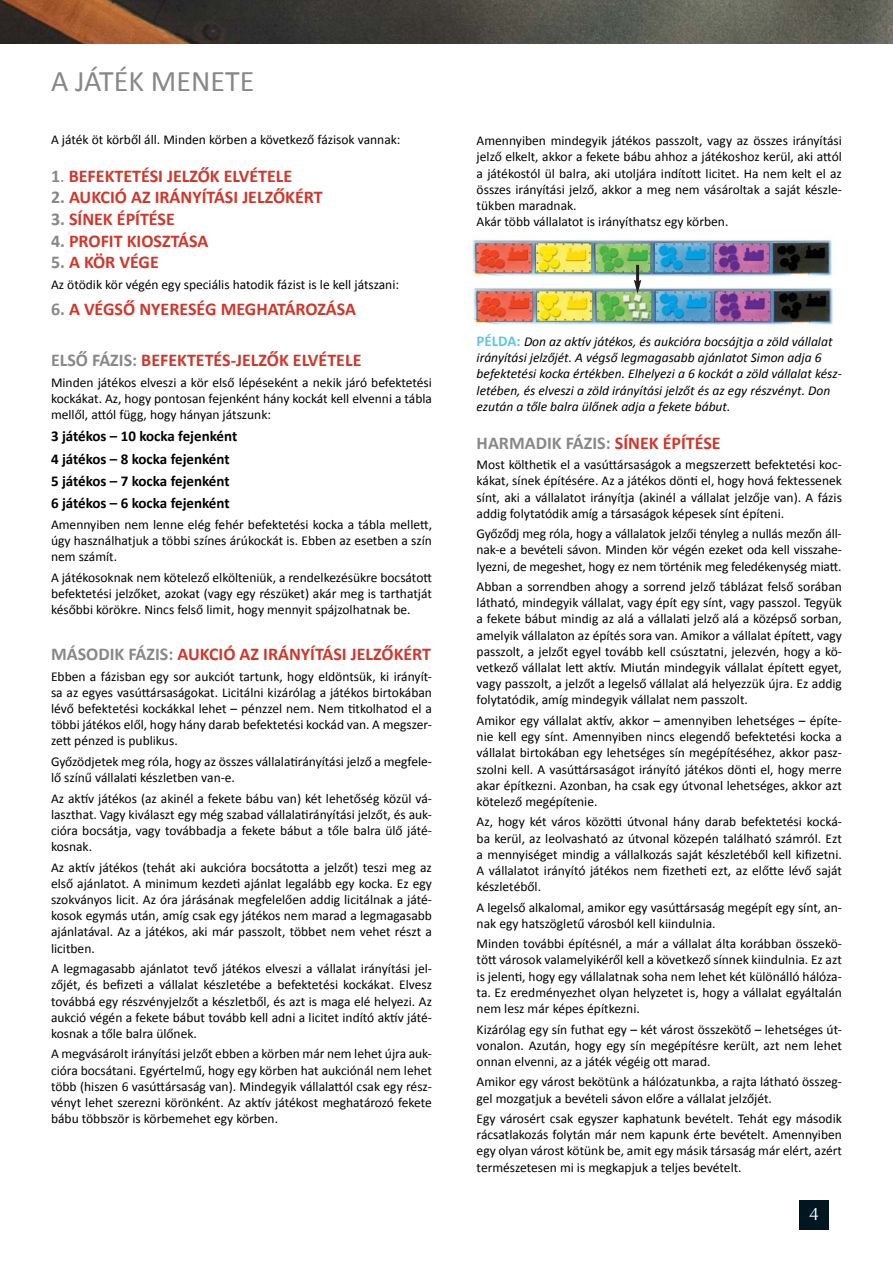
<style>
.page{position:relative;width:893px;height:1263px;background:#fff}
.page>*{position:absolute;margin:0;border:0;box-sizing:border-box;transform-origin:0 0}
.t1{font:30px "Calibri";color:#87888a}
.t2{font:700 18px "Calibri";color:#d1362a}
.t3{font:700 18px "Calibri";color:#87888a}
.t4{font:18px "Optima LT";color:#fff}
.t5{font:700 15px/22.2px "Calibri";color:#000}
.t6{font:13.5px/16.2px "Calibri";color:#000;text-align:justify}
.t7{font:italic 13.5px/16.2px "Calibri";color:#000}
.s1{color:#87888a}
.s2{font-weight:400;color:#87888a}
.s3{font-weight:700;font-style:normal;font-size:15px;color:#5ec5ed}
.s4{color:#d1362a}
</style>
<div class="page">
<img style="left:472px;top:287px;width:362px;height:39px">
<img style="left:472px;top:239px;width:362px;height:42px">
<div style="left:799px;top:1200px;width:30px;height:29px;background:#001722"></div>
<img style="left:0;top:0;width:893px;height:43px">
<hr style="left:636px;top:265px;width:3px;height:17px;background:#231f20">
<svg style="left:634px;top:280px;width:7px;height:14px"></svg>
<h1 class="t1" style="left:51px;top:63px;width:205px">A JÁTÉK MENETE</h1>
<p class="t6" style="left:51px;top:131px;width:351px">A játék öt körből áll. Minden körben a következő fázisok vannak:</p>
<h2 class="t2" style="left:51px;top:165px;width:243px"><span class="s1">1</span><span class="s2">.</span> BEFEKTETÉSI JELZŐK ELVÉTELE</h2>
<h2 class="t2" style="left:51px;top:186px;width:273px"><span class="s1">2.</span> AUKCIÓ AZ IRÁNYÍTÁSI JELZŐKÉRT</h2>
<h2 class="t2" style="left:51px;top:208px;width:125px"><span class="s1">3.</span> SÍNEK ÉPÍTÉSE</h2>
<h2 class="t2" style="left:51px;top:230px;width:159px"><span class="s1">4.</span> PROFIT KIOSZTÁSA</h2>
<h2 class="t2" style="left:51px;top:251px;width:109px"><span class="s1">5.</span> A KÖR VÉGE</h2>
<p class="t6" style="left:51px;top:275px;width:350px">Az ötödik kör végén egy speciális hatodik fázist is le kell játszani:</p>
<h2 class="t2" style="left:51px;top:297px;width:307px"><span class="s1">6.</span> A VÉGSŐ NYERESÉG MEGHATÁROZÁSA</h2>
<h2 class="t2" style="left:51px;top:349px;width:312px"><span class="s1">ELSŐ FÁZIS:</span> BEFEKTETÉS-JELZŐK ELVÉTELE</h2>
<p class="t6" style="left:51px;top:374px;width:382px">Minden játékos elveszi a kör első lépéseként a nekik járó befektetési kockákat. Az, hogy pontosan fejenként hány kockát kell elvenni a tábla mellől, attól függ, hogy hányan játszunk:</p>
<p class="t5" style="left:51px;top:425px;width:188px">3 játékos – 10 kocka fejenként<br>4 játékos – 8 kocka fejenként<br>5 játékos – 7 kocka fejenként<br>6 játékos – 6 kocka fejenként</p>
<p class="t6" style="left:51px;top:515px;width:382px">Amennyiben nem lenne elég fehér befektetési kocka a tábla mellett, úgy használhatjuk a többi színes árúkockát is. Ebben az esetben a szín nem számít.</p>
<p class="t6" style="left:51px;top:568px;width:382px">A játékosoknak nem kötelező elkölteniük, a rendelkezésükre bocsátott befektetési jelzőket, azokat (vagy egy részüket) akár meg is tarthatját későbbi körökre. Nincs felső limit, hogy mennyit spájzolhatnak be.</p>
<h2 class="t2" style="left:51px;top:643px;width:382px"><span class="s1">MÁSODIK FÁZIS:</span> AUKCIÓ AZ IRÁNYÍTÁSI JELZŐKÉRT</h2>
<p class="t6" style="left:51px;top:667px;width:382px">Ebben a fázisban egy sor aukciót tartunk, hogy eldöntsük, ki irányít&shy;sa az egyes vasúttársaságokat. Licitálni kizárólag a játékos birtokában lévő befektetési kockákkal lehet – pénzzel nem. Nem titkolhatod el a többi játékos elől, hogy hány darab befektetési kockád van. A megszer&shy;zett pénzed is publikus.</p>
<p class="t6" style="left:51px;top:753px;width:382px">Győzödjetek meg róla, hogy az összes vállalatirányítási jelző a megfele&shy;lő színű vállalati készletben van-e.</p>
<p class="t6" style="left:51px;top:789px;width:382px">Az aktív játékos (az akinél a fekete bábu van) két lehetőség közül vá&shy;laszthat. Vagy kiválaszt egy még szabad vállalatirányítási jelzőt, és auk&shy;cióra bocsátja, vagy továbbadja a fekete bábut a tőle balra ülő játé&shy;kosnak.</p>
<p class="t6" style="left:51px;top:858px;width:382px">Az aktív játékos (tehát aki aukcióra bocsátotta a jelzőt) teszi meg az első ajánlatot. A minimum kezdeti ajánlat legalább egy kocka. Ez egy szokványos licit. Az óra járásának megfelelően addig licitálnak a játé&shy;kosok egymás után, amíg csak egy játékos nem marad a legmagasabb ajánlatával. Az a játékos, aki már passzolt, többet nem vehet részt a licitben.</p>
<p class="t6" style="left:51px;top:960px;width:382px">A legmagasabb ajánlatot tevő játékos elveszi a vállalat irányítási jel&shy;zőjét, és befizeti a vállalat készletébe a befektetési kockákat. Elvesz továbbá egy részvényjelzőt a készletből, és azt is maga elé helyezi. Az aukció végén a fekete bábut tovább kell adni a licitet indító aktív játé&shy;kosnak a tőle balra ülőnek.</p>
<p class="t6" style="left:51px;top:1045px;width:382px">A megvásárolt irányítási jelzőt ebben a körben már nem lehet újra auk&shy;cióra bocsátani. Egyértelmű, hogy egy körben hat aukciónál nem lehet több (hiszen 6 vasúttársaság van). Mindegyik vállalattól csak egy rész&shy;vényt lehet szerezni körönként. Az aktív játékost meghatározó fekete bábu többször is körbemehet egy körben.</p>
<p class="t6" style="left:477px;top:132px;width:367px;text-align:left">Amennyiben mindegyik játékos passzolt, vagy az összes irányítási jelző elkelt, akkor a fekete bábu ahhoz a játékoshoz kerül, aki attól a játékostól ül balra, aki utoljára indított licitet. Ha nem kelt el az összes irányítási jelző, akkor a meg nem vásároltak a saját készle&shy;tükben maradnak.<br>Akár több vállalatot is irányíthatsz egy körben.</p>
<p class="t7" style="left:477px;top:333px;width:367px"><span class="s3">PÉLDA:</span> Don az aktív játékos, és aukcióra bocsájtja a zöld vállalat irányítási jelzőjét. A végső legmagasabb ajánlatot Simon adja 6 befektetési kocka értékben. Elhelyezi a 6 kockát a zöld vállalat kész&shy;letében, és elveszi a zöld irányítási jelzőt és az egy részvényt. Don ezután a tőle balra ülőnek adja a fekete bábut.</p>
<h2 class="t3" style="left:477px;top:431px;width:246px">HARMADIK FÁZIS: <span class="s4">SÍNEK ÉPÍTÉSE</span></h2>
<p class="t6" style="left:477px;top:456px;width:367px">Most költhetik el a vasúttársaságok a megszerzett befektetési koc&shy;kákat, sínek építésére. Az a játékos dönti el, hogy hová fektessenek sínt, aki a vállalatot irányítja (akinél a vállalat jelzője van). A fázis addig folytatódik amíg a társaságok képesek sínt építeni.</p>
<p class="t6" style="left:477px;top:525px;width:367px">Győződj meg róla, hogy a vállalatok jelzői tényleg a nullás mezőn áll&shy;nak-e a bevételi sávon. Minden kör végén ezeket oda kell visszahe&shy;lyezni, de megeshet, hogy ez nem történik meg feledékenység miatt.</p>
<p class="t6" style="left:477px;top:578px;width:367px">Abban a sorrendben ahogy a sorrend jelző táblázat felső sorában látható, mindegyik vállalat, vagy épít egy sínt, vagy passzol. Tegyük a fekete bábut mindig az alá a vállalati jelző alá a középső sorban, amelyik vállalaton az építés sora van. Amikor a vállalat épített, vagy passzolt, a jelzőt egyel tovább kell csúsztatni, jelezvén, hogy a kö&shy;vetkező vállalat lett aktív. Miután mindegyik vállalat épített egyet, vagy passzolt, a jelzőt a legelső vállalat alá helyezzük újra. Ez addig folytatódik, amíg mindegyik vállalat nem passzolt.</p>
<p class="t6" style="left:477px;top:712px;width:367px">Amikor egy vállalat aktív, akkor – amennyiben lehetséges – építe&shy;nie kell egy sínt. Amennyiben nincs elegendő befektetési kocka a vállalat birtokában egy lehetséges sín megépítéséhez, akkor pas - szolni kell. A vasúttársaságot irányító játékos dönti el, hogy merre akar építkezni. Azonban, ha csak egy útvonal lehetséges, akkor azt kötelező megépítenie.</p>
<p class="t6" style="left:477px;top:813px;width:367px">Az, hogy két város közötti útvonal hány darab befektetési kocká&shy;ba kerül, az leolvasható az útvonal közepén található számról. Ezt a mennyiséget mindig a vállalkozás saját készletéből kell kifizetni.<br>A vállalatot irányító játékos nem fizetheti ezt, az előtte lévő saját készletéből.</p>
<p class="t6" style="left:477px;top:898px;width:367px">A legelső alkalomal, amikor egy vasúttársaság megépít egy sínt, an&shy;nak egy hatszögletű városból kell kiindulnia.</p>
<p class="t6" style="left:477px;top:935px;width:367px">Minden további építésnél, a már a vállalat álta korábban összekö&shy;tött városok valamelyikéről kell a következő sínnek kiindulnia. Ez azt is jelenti, hogy egy vállalatnak soha nem lehet két különálló hálóza&shy;ta. Ez eredményezhet olyan helyzetet is, hogy a vállalat egyáltalán nem lesz már képes építkezni.</p>
<p class="t6" style="left:477px;top:1020px;width:367px">Kizárólag egy sín futhat egy – két várost összekötő – lehetséges út&shy;vonalon. Azután, hogy egy sín megépítésre került, azt nem lehet onnan elvenni, az a játék végéig ott marad.</p>
<p class="t6" style="left:477px;top:1073px;width:367px">Amikor egy várost bekötünk a hálózatunkba, a rajta látható összeg&shy;gel mozgatjuk a bevételi sávon előre a vállalat jelzőjét.</p>
<p class="t6" style="left:477px;top:1110px;width:367px">Egy városért csak egyszer kaphatunk bevételt. Tehát egy második rácsatlakozás folytán már nem kapunk érte bevételt. Amennyiben egy olyan várost kötünk be, amit egy másik társaság már elért, azért természetesen mi is megkapjuk a teljes bevételt.</p>
<h2 class="t4" style="left:809px;top:1203px;width:12px">4</h2>
</div>
